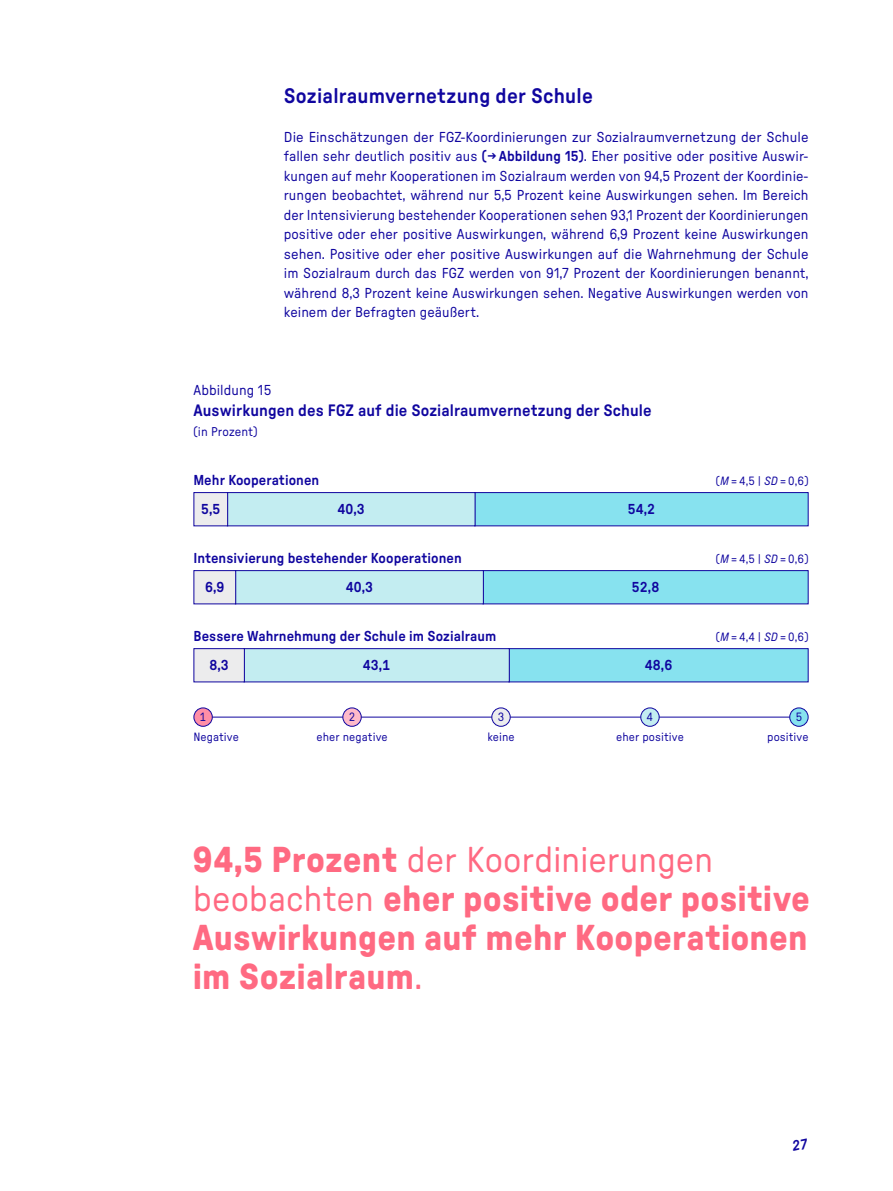
<style>
.page{position:relative;width:893px;height:1191px;background:#fff}
.page>*{position:absolute;margin:0;border:0;box-sizing:border-box;transform-origin:0 0}
.t1{font:700 36px/39px "GT Pressura";letter-spacing:.005em;color:#ff6a82}
.Zwischenheadlines{font:500 21px "GT Pressura";letter-spacing:.01em;color:#10069f}
.Abbildungs-Headline_v2{font:500 16.5px "GT Pressura";letter-spacing:.005em;color:#10069f}
.Fließtext_9_6_13pt{font:14.4px/19.5px "GT Pressura Text";letter-spacing:.005em;color:#10069f;text-align:justify}
.t2{font:500 14.4px "GT Pressura";letter-spacing:.005em;color:#10069f}
.Fließtext_9_2_13pt{font:14.4px "GT Pressura Text";letter-spacing:.005em;color:#10069f}
.t3{font:12.75px "GT Pressura Text";letter-spacing:.005em;color:#10069f}
.t4{font:12px "GT Pressura Text";letter-spacing:.01em;color:#10069f}
.s1{font-family:"GT Pressura";font-weight:500}
.s2{font-style:italic}
.s3{font-family:"GT Pressura Text";font-weight:400}
</style>
<div class="page">
<svg style="left:193px;top:648px;width:616px;height:34px;background:#a1dbeb"></svg>
<svg style="left:193px;top:570px;width:616px;height:34px;background:#9edbeb"></svg>
<svg style="left:193px;top:492px;width:616px;height:34px;background:#9cdaeb"></svg>
<hr style="left:198px;top:716px;width:609px;height:1px;background:#10069f">
<div style="left:194px;top:708px;width:18px;height:18px;background:#ff8ea6;border-radius:50%"></div>
<div style="left:194px;top:707px;width:19px;height:19px;border:1px solid #10069f;border-radius:50%"></div>
<div style="left:343px;top:708px;width:18px;height:18px;background:#ffbac9;border-radius:50%"></div>
<div style="left:342px;top:707px;width:20px;height:19px;border:1px solid #10069f;border-radius:50%"></div>
<div style="left:492px;top:708px;width:18px;height:18px;background:#ececed;border-radius:50%"></div>
<div style="left:491px;top:707px;width:20px;height:19px;border:1px solid #10069f;border-radius:50%"></div>
<div style="left:641px;top:708px;width:18px;height:18px;background:#c3edf1;border-radius:50%"></div>
<div style="left:640px;top:707px;width:19px;height:19px;border:1px solid #10069f;border-radius:50%"></div>
<div style="left:790px;top:708px;width:18px;height:18px;background:#87e2ef;border-radius:50%"></div>
<div style="left:789px;top:707px;width:19px;height:19px;border:1px solid #10069f;border-radius:50%"></div>
<p class="Zwischenheadlines" style="left:284px;top:83px;width:311px">Sozialraumvernetzung der Schule</p>
<p class="Fließtext_9_6_13pt" style="left:284px;top:127px;width:526px">Die Einschätzungen der FGZ-Koordinierungen zur Sozialraumvernetzung der Schule fallen sehr deutlich positiv aus <span class="s1">(→ Abbildung 15)</span>. Eher positive oder positive Auswir&shy;kungen auf mehr Kooperationen im Sozialraum werden von 94,5 Prozent der Koordinie&shy;rungen beobachtet, während nur 5,5 Prozent keine Auswirkungen sehen. Im Bereich der Intensivierung bestehender Kooperationen sehen 93,1 Prozent der Koordinierungen positive oder eher positive Auswirkungen, während 6,9 Prozent keine Auswirkungen sehen. Positive oder eher positive Auswirkungen auf die Wahrnehmung der Schule im Sozialraum durch das FGZ werden von 91,7 Prozent der Koordinierungen benannt, während 8,3 Prozent keine Auswirkungen sehen. Negative Auswirkungen werden von keinem der Befragten geäußert.</p>
<p class="Fließtext_9_2_13pt" style="left:194px;top:382px;width:79px">Abbildung 15</p>
<p class="Abbildungs-Headline_v2" style="left:194px;top:401px;width:460px">Auswirkungen des FGZ auf die Sozialraumvernetzung der Schule</p>
<p class="t3" style="left:194px;top:424px;width:65px">(in Prozent)</p>
<p class="t2" style="left:194px;top:471px;width:127px">Mehr Kooperationen</p>
<p class="t4" style="left:716px;top:474px;width:94px">(<span class="s2">M</span> = 4,5 | <span class="s2">SD</span> = 0,6)</p>
<p class="t2" style="left:201px;top:501px;width:21px">5,5</p>
<p class="t2" style="left:337px;top:501px;width:29px">40,3</p>
<p class="t2" style="left:628px;top:501px;width:29px">54,2</p>
<p class="t2" style="left:194px;top:549px;width:270px">Intensivierung bestehender Kooperationen</p>
<p class="t4" style="left:716px;top:552px;width:94px">(<span class="s2">M</span> = 4,5 | <span class="s2">SD</span> = 0,6)</p>
<p class="t2" style="left:205px;top:579px;width:21px">6,9</p>
<p class="t2" style="left:346px;top:579px;width:29px">40,3</p>
<p class="t2" style="left:632px;top:579px;width:29px">52,8</p>
<p class="t2" style="left:194px;top:627px;width:304px">Bessere Wahrnehmung der Schule im Sozialraum</p>
<p class="t4" style="left:716px;top:630px;width:94px">(<span class="s2">M</span> = 4,4 | <span class="s2">SD</span> = 0,6)</p>
<p class="t2" style="left:209px;top:657px;width:21px">8,3</p>
<p class="t2" style="left:363px;top:657px;width:29px">43,1</p>
<p class="t2" style="left:645px;top:657px;width:29px">48,6</p>
<p class="t4" style="left:200px;top:710px;width:8px">1</p>
<p class="t4" style="left:349px;top:710px;width:8px">2</p>
<p class="t4" style="left:498px;top:710px;width:8px">3</p>
<p class="t4" style="left:646px;top:710px;width:8px">4</p>
<p class="t4" style="left:194px;top:729px;width:47px">Negative</p>
<p class="t4" style="left:317px;top:729px;width:73px">eher negative</p>
<p class="t4" style="left:487px;top:729px;width:29px">keine</p>
<p class="t4" style="left:616px;top:729px;width:69px">eher positive</p>
<p class="t4" style="left:796px;top:710px;width:8px">5</p>
<p class="t4" style="left:767px;top:729px;width:43px">positive</p>
<p class="t1" style="left:193px;top:839px;width:619px">94,5 Prozent <span class="s3">der Koordinierungen beobachten</span> eher positive oder positive<br>Auswirkungen auf mehr Kooperationen im Sozialraum<span class="s3">.</span></p>
</div>
